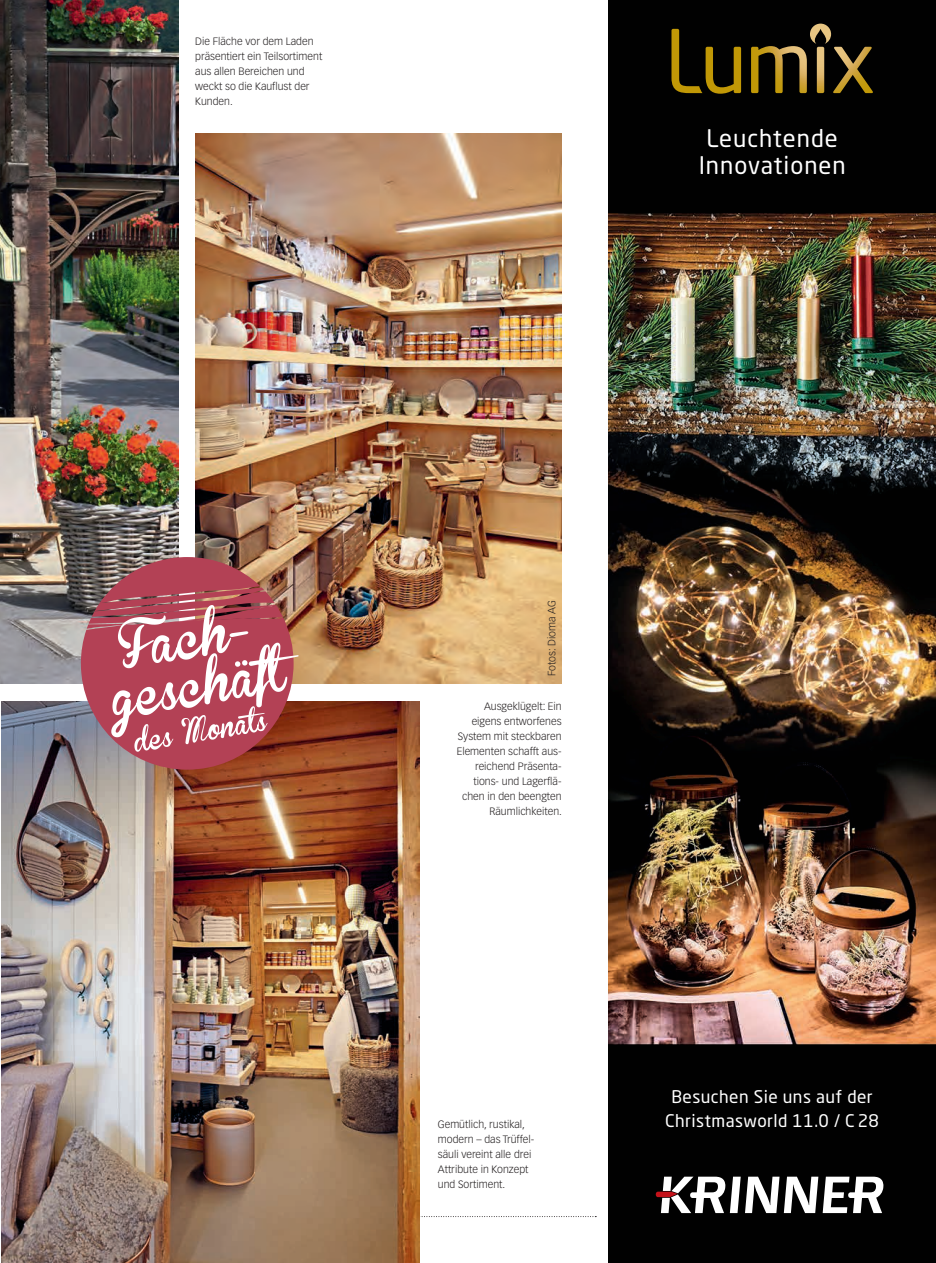
<style>
.page{position:relative;width:936px;height:1263px;background:#fff}
.page>*{position:absolute;margin:0;border:0;box-sizing:border-box;transform-origin:0 0}
.t1{font:24px/27px "Neo Sans Std";letter-spacing:.04em;color:#fff;text-align:center}
.t2{font:17.25px/24px "Neo Sans Std";letter-spacing:.025em;color:#fff;text-align:center}
.t3{font:300 10.5px/15px "Vectora LT";color:#231f20}
</style>
<div class="page">
<svg style="left:419px;top:1216px;width:177px;height:1px"></svg>
<img style="left:0;top:0;width:178px;height:684px">
<img style="left:608px;top:0;width:327px;height:1263px">
<svg style="left:751px;top:24px;width:121px;height:69px;background:#3f3315"></svg>
<svg style="left:671px;top:29px;width:70px;height:65px;background:#3b2f02"></svg>
<svg style="left:655px;top:1177px;width:228px;height:36px"></svg>
<img style="left:195px;top:134px;width:366px;height:549px">
<img style="left:1px;top:701px;width:418px;height:562px">
<img style="left:81px;top:557px;width:217px;height:213px">
<p class="t3" style="left:195px;top:34px;width:129px">Die Fläche vor dem Laden präsentiert ein Teilsortiment aus allen Bereichen und weckt so die Kauflust der<br>Kunden.</p>
<h1 class="t1" style="left:698px;top:125px;width:148px">Leuchtende<br>Innovationen</h1>
<p class="t3" style="left:544px;top:676px;width:77px;rotate:-90deg">Fotos: Dioma AG</p>
<p class="t3" style="left:456px;top:698px;width:107px;text-align:right">Ausgeklügelt: Ein eigens entworfenes<br>System mit steckbaren<br>Elementen schafft aus&shy;reichend Präsenta&shy;tions- und Lagerflä&shy;chen in den beengten<br>Räumlichkeiten.</p>
<p class="t3" style="left:438px;top:1117px;width:98px">Gemütlich, rustikal, modern – das Trüffel&shy;säuli vereint alle drei<br>Attribute in Konzept und Sortiment.</p>
<h2 class="t2" style="left:665px;top:1085px;width:215px">Besuchen Sie uns auf der<br>Christmasworld 11.0 / C 28</h2>
</div>
